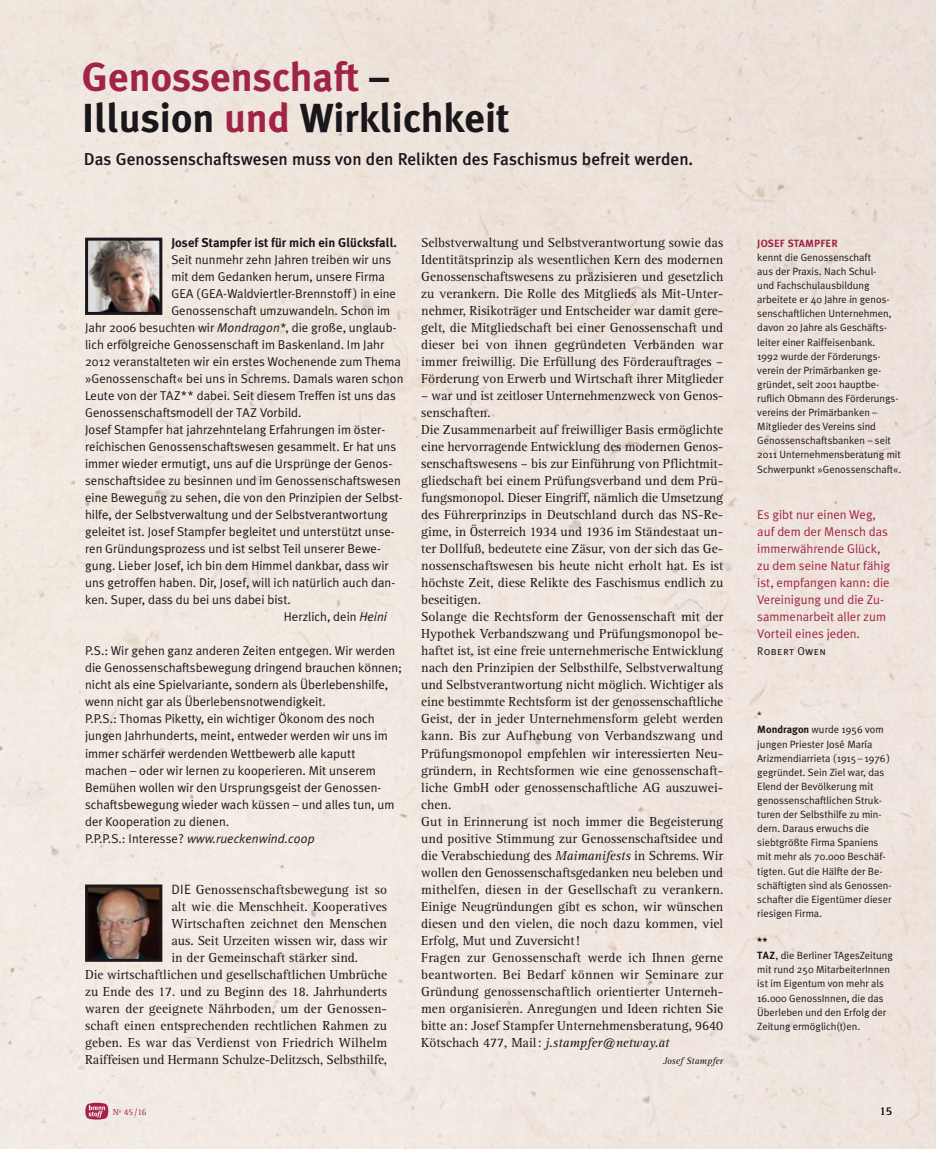
<style>
.page{position:relative;width:936px;height:1149px;background:#fff}
.page>*{position:absolute;margin:0;border:0;box-sizing:border-box;transform-origin:0 0}
.t1{font:700 40.5px/40.5px "Meta Plus";color:#1a171c}
.t2{font:500 17.25px "Meta Plus";color:#1a171c}
.t3{font:13.5px/17px "Rotis Serif";color:#1a171c;text-align:justify}
.t4{font:12.75px/17px "Meta Plus Normal";color:#1a171c}
.t5{font:12.75px/17px "Meta Plus Normal";color:#a02445}
.t6{font:700 12.75px "Meta Plus";color:#1a171c}
.t7{font:12px "Rotis Serif";color:#1a171c}
.t8{font:11.25px "Meta Plus Normal Caps";letter-spacing:.025em;color:#1a171c}
.t9{font:10.5px/14.1px "Meta Plus Normal";color:#1a171c}
.t10{font:700 10.5px "Meta Plus";letter-spacing:.015em;color:#a02445}
.t11{font:700 10.5px "Meta Plus";color:#1a171c}
.t12{font:italic 9.75px "Rotis Serif";color:#1a171c}
.t13{font:9px "Rotis Serif";color:#a02445}
.s1{color:#a02445}
.s2{font-style:italic}
.s3{font-family:"Meta Plus Normal"}
.s4{font-family:"Meta Plus";font-weight:700}
</style>
<div class="page">
<div style="left:0;top:0;width:935px;height:1148px;background:#efe6de"></div>
<svg style="left:85px;top:1102px;width:23px;height:17px"></svg>
<img style="left:89px;top:241px;width:69px;height:70px">
<div style="left:85px;top:237px;width:77px;height:78px;border:3px solid #1a171c"></div>
<img style="left:89px;top:888px;width:69px;height:69px">
<div style="left:85px;top:884px;width:77px;height:77px;border:3px solid #1a171c"></div>
<h1 class="t1" style="left:82px;top:59px;width:429px"><span class="s1">Genossenschaft</span> –<br>Illusion <span class="s1">und</span> Wirklichkeit</h1>
<p class="t2" style="left:84px;top:151px;width:611px">Das Genossenschaftswesen muss von den Relikten des Faschismus befreit werden.</p>
<p class="t6" style="left:171px;top:237px;width:227px">Josef Stampfer ist für mich ein Glücksfall.</p>
<p class="t4" style="left:171px;top:252px;width:221px">Seit nunmehr zehn Jahren treiben wir uns</p>
<p class="t4" style="left:171px;top:269px;width:215px">mit dem Gedanken herum, unsere Firma</p>
<p class="t4" style="left:171px;top:286px;width:226px">GEA (GEA-Waldviertler-Brennstoff ) in eine</p>
<p class="t4" style="left:171px;top:303px;width:220px">Genossenschaft umzuwandeln. Schon im</p>
<p class="t4" style="left:85px;top:320px;width:313px">Jahr 2006 besuchten wir <span class="s2">Mondragon*</span>, die große, unglaub-</p>
<p class="t4" style="left:85px;top:337px;width:301px">lich erfolgreiche Genossenschaft im Baskenland. Im Jahr</p>
<p class="t4" style="left:85px;top:354px;width:317px">2012 veranstalteten wir ein erstes Wochenende zum Thema</p>
<p class="t4" style="left:85px;top:371px;width:320px">»Genossenschaft« bei uns in Schrems. Damals waren schon</p>
<p class="t4" style="left:85px;top:388px;width:312px">Leute von der TAZ** dabei. Seit diesem Treffen ist uns das</p>
<p class="t4" style="left:85px;top:405px;width:218px">Genossenschaftsmodell der TAZ Vorbild.</p>
<p class="t4" style="left:85px;top:422px;width:302px">Josef Stampfer hat jahrzehntelang Erfahrungen im öster -</p>
<p class="t4" style="left:85px;top:439px;width:312px">reichischen Genossenschaftswesen gesammelt. Er hat uns</p>
<p class="t4" style="left:85px;top:456px;width:308px">immer wieder ermutigt, uns auf die Ursprünge der Genos -</p>
<p class="t4" style="left:85px;top:473px;width:317px">sen schaftsidee zu besinnen und im Genossenschaftswesen</p>
<p class="t4" style="left:85px;top:490px;width:319px">eine Bewegung zu sehen, die von den Prinzipien der Selbst -</p>
<p class="t4" style="left:85px;top:507px;width:304px">hilfe, der Selbstverwaltung und der Selbstverantwortung</p>
<p class="t4" style="left:85px;top:524px;width:311px">geleitet ist. Josef Stampfer begleitet und unterstützt unse-</p>
<p class="t4" style="left:85px;top:541px;width:297px">ren Gründungsprozess und ist selbst Teil unserer Bewe -</p>
<p class="t4" style="left:85px;top:558px;width:305px">gung. Lieber Josef, ich bin dem Himmel dankbar, dass wir</p>
<p class="t4" style="left:85px;top:575px;width:311px">uns getroffen haben. Dir, Josef, will ich natürlich auch dan-</p>
<p class="t4" style="left:85px;top:592px;width:207px">ken. Super, dass du bei uns dabei bist.</p>
<p class="t4" style="left:284px;top:609px;width:105px">Herzlich, dein <span class="s2">Heini</span></p>
<p class="t4" style="left:85px;top:643px;width:318px">P.S.: Wir gehen ganz anderen Zeiten entgegen. Wir werden die Genossenschaftsbewegung dringend brauchen können; nicht als eine Spielvariante, sondern als Überlebenshilfe, wenn nicht gar als Überlebensnotwendigkeit.<br>P.P.S.: Thomas Piketty, ein wichtiger Ökonom des noch jungen Jahrhunderts, meint, entweder werden wir uns im immer schärfer werdenden Wettbewerb alle kaputt<br>machen – oder wir lernen zu kooperieren. Mit unserem<br>Be mühen wollen wir den Ursprungsgeist der Genossen - schafts bewegung wieder wach küssen – und alles tun, um der Kooperation zu dienen.<br>P.P.P.S.: Interesse? <span class="s2">www.rueckenwind.coop</span></p>
<p class="t3" style="left:171px;top:881px;width:217px"><span class="s3">DIE</span> Genossenschaftsbewegung ist so</p>
<p class="t3" style="left:171px;top:898px;width:217px">alt wie die Menschheit. Kooperatives</p>
<p class="t3" style="left:171px;top:915px;width:217px">Wirtschaften zeichnet den Menschen</p>
<p class="t3" style="left:171px;top:932px;width:217px">aus. Seit Urzeiten wissen wir, dass wir</p>
<p class="t3" style="left:171px;top:949px;width:188px">in der Gemeinschaft stärker sind.</p>
<p class="t3" style="left:85px;top:966px;width:303px">Die wirtschaftlichen und gesellschaftlichen Umbrüche</p>
<p class="t3" style="left:85px;top:983px;width:303px">zu Ende des 17. und zu Beginn des 18. Jahrhunderts</p>
<p class="t3" style="left:85px;top:1000px;width:303px">waren der geeignete Nährboden, um der Genossen -</p>
<p class="t3" style="left:85px;top:1017px;width:303px">schaft einen entsprechenden rechtlichen Rahmen zu</p>
<p class="t3" style="left:85px;top:1034px;width:303px">geben. Es war das Verdienst von Friedrich Wilhelm</p>
<p class="t3" style="left:85px;top:1051px;width:303px">Raiffeisen und Hermann Schulze-Delitzsch, Selbsthilfe,</p>
<p class="t3" style="left:421px;top:235px;width:303px">Selbstverwaltung und Selbstverantwortung sowie das Identitätsprinzip als wesentlichen Kern des modernen Genossenschaftswesens zu präzisieren und gesetzlich zu verankern. Die Rolle des Mitglieds als Mit-Unter - nehmer, Risikoträger und Entscheider war damit gere&shy;gelt, die Mitgliedschaft bei einer Genossenschaft und dieser bei von ihnen gegründeten Verbänden war immer freiwillig. Die Erfüllung des Förderauftrages – Förderung von Erwerb und Wirtschaft ihrer Mitglieder</p>
<p class="t3" style="left:421px;top:388px;width:303px;text-align:left">– war und ist zeitloser Unternehmenzweck von Genos - senschaften.<br>Die Zusammenarbeit auf freiwilliger Basis ermöglichte eine hervorragende Entwicklung des modernen Genos - senschaftswesens – bis zur Einführung von Pflichtmit - gliedschaft bei einem Prüfungsverband und dem Prü - fungsmonopol. Dieser Eingriff, nämlich die Umsetzung des Führerprinzips in Deutschland durch das NS-Re - gi me, in Österreich 1934 und 1936 im Ständestaat un - ter Dollfuß, bedeutete eine Zäsur, von der sich das Ge - nossenschaftswesen bis heute nicht erholt hat. Es ist höch ste Zeit, diese Relikte des Faschismus endlich zu beseitigen.<br>Solange die Rechtsform der Genossenschaft mit der Hypothek Verbandszwang und Prüfungsmonopol be - haf tet ist, ist eine freie unternehmerische Entwicklung nach den Prinzipien der Selbsthilfe, Selbstverwaltung und Selbstverantwortung nicht möglich. Wichtiger als eine bestimmte Rechtsform ist der genossenschaftliche Geist, der in jeder Unternehmensform gelebt werden kann. Bis zur Aufhebung von Verbandszwang und Prüfungsmonopol empfehlen wir interessierten Neu - grün dern, in Rechtsformen wie eine genossenschaft - liche GmbH oder genossenschaftliche AG auszuwei&shy;chen.<br>Gut in Erinnerung ist noch immer die Begeisterung und positive Stimmung zur Genossenschaftsidee und die Verabschiedung des <span class="s2">Maimanifests</span> in Schrems. Wir wollen den Genossenschaftsgedanken neu beleben und mithelfen, diesen in der Gesellschaft zu verankern.<br>Einige Neugründungen gibt es schon, wir wünschen diesen und den vielen, die noch dazu kommen, viel Erfolg, Mut und Zuversicht!<br>Fragen zur Genossenschaft werde ich Ihnen gerne beantworten. Bei Bedarf können wir Seminare zur Gründung genossenschaftlich orientierter Unterneh - men organisieren. Anregungen und Ideen richten Sie bitte an: Josef Stampfer Unternehmensberatung, 9640<br>Kötschach 477, Mail: <span class="s2">j.stampfer@netway.at</span></p>
<p class="t12" style="left:663px;top:1056px;width:62px">Josef Stampfer</p>
<p class="t10" style="left:757px;top:239px;width:82px">JOSEF STAMPFER</p>
<p class="t9" style="left:757px;top:251px;width:145px">kennt die Genossenschaft<br>aus der Praxis. Nach Schul-<br>und Fachschulausbildung arbeitete er 40 Jahre in genos&shy;senschaftlichen Unternehmen, davon 20 Jahre als Geschäfts - leiter einer Raiffeisenbank.<br>1992 wurde der Förderungs - verein der Primärbanken ge - gründet, seit 2001 hauptbe - ruflich Obmann des Förderungs - vereins der Primärbanken –<br>Mitglieder des Vereins sind<br>Genossenschaftsbanken – seit<br>2011 Unternehmensbera tung mit<br>Schwerpunkt »Genossenschaft«.</p>
<p class="t5" style="left:757px;top:507px;width:134px">Es gibt nur einen Weg, auf dem der Mensch das immerwährende Glück, zu dem seine Natur fähig ist, empfangen kann: die<br>Ver einigung und die Zu - sammenarbeit aller zum<br>Vorteil eines jeden.</p>
<p class="t8" style="left:757px;top:644px;width:70px">Robert Owen</p>
<p class="t9" style="left:757px;top:709px;width:136px">*<br><span class="s4">Mondragon</span> wurde 1956 vom jungen Priester José María<br>Arizmendiarrieta (1915– 1976) gegründet. Sein Ziel war, das<br>Elend der Bevölkerung mit genossenschaftlichen Struk&shy;turen der Selbsthilfe zu min&shy;dern. Daraus erwuchs die siebtgrößte Firma Spaniens mit mehr als 70.000 Beschäf - tigten. Gut die Hälfte der Be - schäftigten sind als Genossen - schafter die Eigentümer dieser riesigen Firma.</p>
<p class="t11" style="left:757px;top:936px;width:12px">**</p>
<p class="t9" style="left:757px;top:948px;width:137px"><span class="s4">TAZ</span>, die Berliner TAgesZeitung mit rund 250 MitarbeiterInnen ist im Eigentum von mehr als<br>16.000 GenossInnen, die das<br>Überleben und den Erfolg der<br>Zeitung ermöglich(t)en.</p>
<p class="t13" style="left:113px;top:1108px;width:35px">Nº 45 /16</p>
<p class="t7" style="left:879px;top:1106px;width:14px">15</p>
</div>
